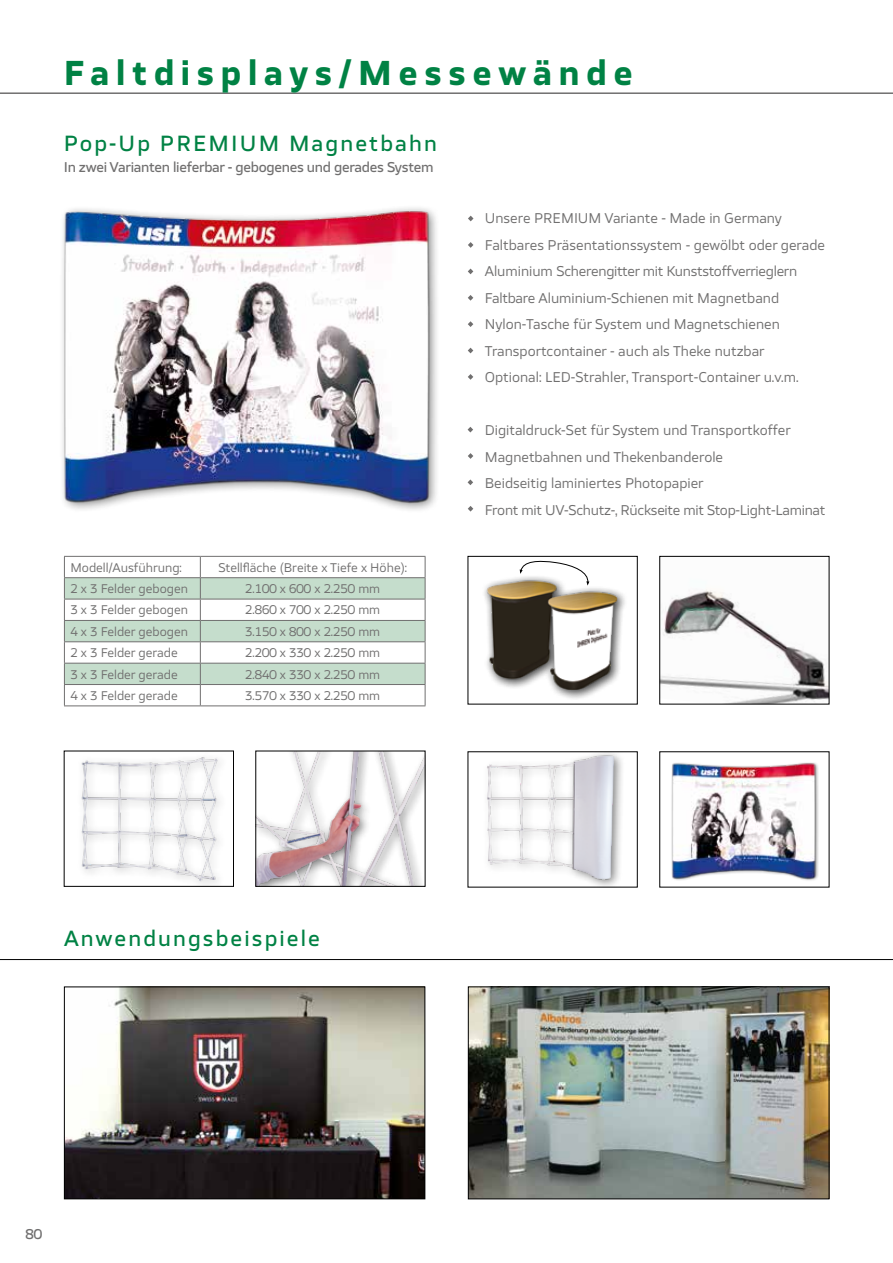
<style>
.page{position:relative;width:893px;height:1263px;background:#fff}
.page>*{position:absolute;margin:0;border:0;box-sizing:border-box;transform-origin:0 0}
.t1{font:700 33px "TT Severs";letter-spacing:.2em;color:#008244}
.t2{font:500 21px "TT Severs";letter-spacing:.1em;color:#008244}
.t3{font:13.5px/26.5px "TT Severs";color:#706f6f}
.t4{font:500 13.5px "TT Severs";letter-spacing:-.02em;color:#706f6f}
.t5{font:12px "TT Severs";color:#706f6f}
</style>
<div class="page">
<hr style="left:0;top:92px;width:893px;height:2px;background:#706f6f">
<hr style="left:0;top:959px;width:893px;height:1px;background:#000">
<img style="left:66px;top:988px;width:357px;height:209px">
<div style="left:64px;top:986px;width:361px;height:213px;border:1px solid #000"></div>
<img style="left:470px;top:988px;width:357px;height:209px">
<div style="left:468px;top:986px;width:361px;height:213px;border:1px solid #000"></div>
<hr style="left:64px;top:556px;width:136px;height:1px;background:#706f6f">
<hr style="left:200px;top:556px;width:225px;height:1px;background:#706f6f">
<svg style="left:64px;top:557px;width:362px;height:148px"></svg>
<hr style="left:64px;top:705px;width:136px;height:1px;background:#706f6f">
<hr style="left:200px;top:705px;width:225px;height:1px;background:#706f6f">
<img style="left:81px;top:757px;width:139px;height:125px">
<div style="left:64px;top:751px;width:170px;height:136px;border:1px solid #000"></div>
<img style="left:257px;top:753px;width:166px;height:132px">
<div style="left:255px;top:751px;width:170px;height:136px;border:1px solid #000"></div>
<img style="left:487px;top:753px;width:135px;height:132px">
<svg style="left:468px;top:242px;width:5px;height:6px"></svg>
<svg style="left:468px;top:269px;width:5px;height:5px"></svg>
<svg style="left:468px;top:295px;width:5px;height:6px"></svg>
<svg style="left:468px;top:321px;width:5px;height:6px"></svg>
<svg style="left:468px;top:216px;width:5px;height:5px"></svg>
<svg style="left:468px;top:506px;width:5px;height:6px"></svg>
<svg style="left:468px;top:427px;width:5px;height:5px"></svg>
<svg style="left:468px;top:453px;width:5px;height:6px"></svg>
<svg style="left:468px;top:479px;width:5px;height:6px"></svg>
<svg style="left:468px;top:348px;width:5px;height:5px"></svg>
<svg style="left:468px;top:374px;width:5px;height:6px"></svg>
<img style="left:62px;top:208px;width:375px;height:302px">
<div style="left:468px;top:556px;width:170px;height:148px;border:1px solid #000"></div>
<svg style="left:520px;top:560px;width:62px;height:11px"></svg>
<div style="left:482px;top:575px;width:147px;height:126px;background:#000;opacity:.5"></div>
<img style="left:482px;top:571px;width:147px;height:119px">
<img style="left:661px;top:589px;width:166px;height:113px">
<img style="left:671px;top:762px;width:148px;height:119px">
<h1 class="t1" style="left:64px;top:51px;width:570px">Faltdisplays/Messewände</h1>
<h2 class="t2" style="left:64px;top:129px;width:375px">Pop-Up PREMIUM Magnetbahn</h2>
<p class="t4" style="left:64px;top:158px;width:371px">In zwei Varianten lieferbar - gebogenes und gerades System</p>
<p class="t5" style="left:70px;top:559px;width:113px">Modell/Ausführung:</p>
<p class="t5" style="left:218px;top:559px;width:190px">Stellfläche (Breite x Tiefe x Höhe):</p>
<p class="t5" style="left:70px;top:581px;width:119px">2 x 3 Felder gebogen</p>
<p class="t5" style="left:245px;top:581px;width:136px">2.100 x 600 x 2.250 mm</p>
<p class="t5" style="left:70px;top:602px;width:119px">3 x 3 Felder gebogen</p>
<p class="t5" style="left:245px;top:602px;width:136px">2.860 x 700 x 2.250 mm</p>
<p class="t5" style="left:70px;top:623px;width:119px">4 x 3 Felder gebogen</p>
<p class="t5" style="left:245px;top:623px;width:136px">3.150 x 800 x 2.250 mm</p>
<p class="t5" style="left:70px;top:645px;width:109px">2 x 3 Felder gerade</p>
<p class="t5" style="left:245px;top:645px;width:136px">2.200 x 330 x 2.250 mm</p>
<p class="t5" style="left:70px;top:666px;width:109px">3 x 3 Felder gerade</p>
<p class="t5" style="left:245px;top:666px;width:136px">2.840 x 330 x 2.250 mm</p>
<p class="t5" style="left:70px;top:688px;width:109px">4 x 3 Felder gerade</p>
<p class="t5" style="left:245px;top:688px;width:136px">3.570 x 330 x 2.250 mm</p>
<p class="t3" style="left:485px;top:205px;width:342px">Unsere PREMIUM Variante - Made in Germany Faltbares Präsentationssystem - gewölbt oder gerade Aluminium Scherengitter mit Kunststoffverrieglern Faltbare Aluminium-Schienen mit Magnetband Nylon-Tasche für System und Magnetschienen Transportcontainer - auch als Theke nutzbar<br>Optional: LED-Strahler, Transport-Container u.v.m.</p>
<p class="t3" style="left:485px;top:417px;width:342px">Digitaldruck-Set für System und Transportkoffer Magnetbahnen und Thekenbanderole<br>Beidseitig laminiertes Photopapier<br>Front mit UV-Schutz-, Rückseite mit Stop-Light-Laminat</p>
<h2 class="t2" style="left:64px;top:924px;width:258px">Anwendungsbeispiele</h2>
<p class="t4" style="left:26px;top:1225px;width:18px">80</p>
</div>
